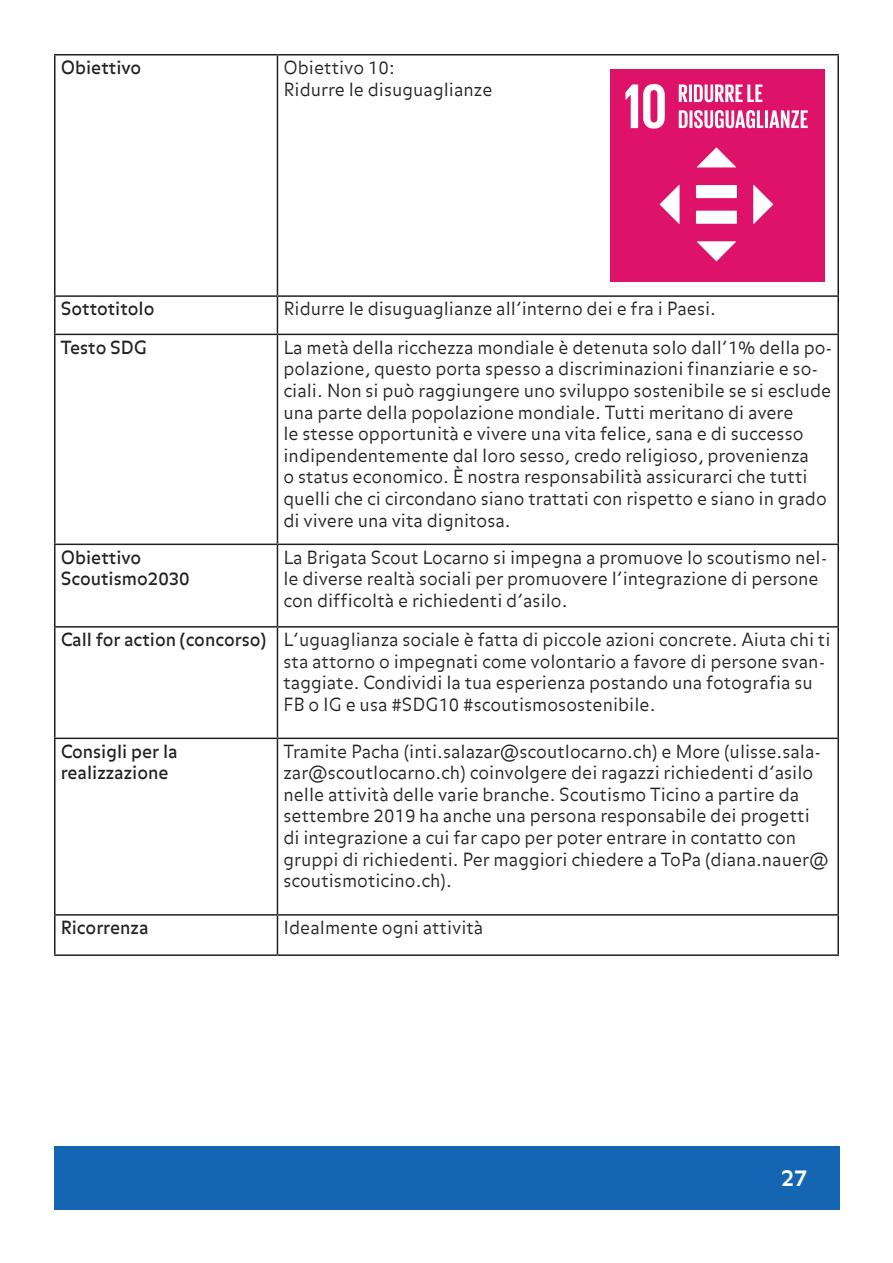
<style>
.page{position:relative;width:893px;height:1263px;background:#fff}
.page>*{position:absolute;margin:0;border:0;box-sizing:border-box;transform-origin:0 0}
.t1{font:700 22.5px "Balance";color:#fff}
.t2{font:300 18px/21.6px "Balance";color:#231f20}
.t3{font:18px/21.6px "Balance";color:#231f20}
.s1{font-weight:400}
</style>
<div class="page">
<div style="left:54px;top:1146px;width:785px;height:63px;background:#1465b2"></div>
<hr style="left:54px;top:54px;width:223px;height:2px;background:#231f20">
<hr style="left:54px;top:56px;width:2px;height:239px;background:#231f20">
<hr style="left:277px;top:54px;width:562px;height:2px;background:#231f20">
<hr style="left:277px;top:56px;width:1px;height:239px;background:#231f20">
<hr style="left:837px;top:56px;width:2px;height:239px;background:#231f20">
<hr style="left:54px;top:295px;width:223px;height:2px;background:#231f20">
<hr style="left:54px;top:297px;width:2px;height:37px;background:#231f20">
<hr style="left:277px;top:295px;width:562px;height:2px;background:#231f20">
<hr style="left:277px;top:297px;width:1px;height:37px;background:#231f20">
<hr style="left:837px;top:297px;width:2px;height:37px;background:#231f20">
<hr style="left:54px;top:334px;width:223px;height:1px;background:#231f20">
<hr style="left:54px;top:335px;width:2px;height:209px;background:#231f20">
<hr style="left:277px;top:334px;width:562px;height:1px;background:#231f20">
<hr style="left:277px;top:335px;width:1px;height:209px;background:#231f20">
<hr style="left:837px;top:335px;width:2px;height:209px;background:#231f20">
<hr style="left:54px;top:544px;width:223px;height:1px;background:#231f20">
<hr style="left:54px;top:545px;width:2px;height:81px;background:#231f20">
<hr style="left:277px;top:544px;width:562px;height:1px;background:#231f20">
<hr style="left:277px;top:545px;width:1px;height:81px;background:#231f20">
<hr style="left:837px;top:545px;width:2px;height:81px;background:#231f20">
<hr style="left:54px;top:626px;width:223px;height:2px;background:#231f20">
<hr style="left:54px;top:628px;width:2px;height:109px;background:#231f20">
<hr style="left:277px;top:626px;width:562px;height:2px;background:#231f20">
<hr style="left:277px;top:628px;width:1px;height:109px;background:#231f20">
<hr style="left:837px;top:628px;width:2px;height:109px;background:#231f20">
<hr style="left:54px;top:737px;width:223px;height:2px;background:#231f20">
<hr style="left:54px;top:739px;width:2px;height:175px;background:#231f20">
<hr style="left:277px;top:737px;width:562px;height:2px;background:#231f20">
<hr style="left:277px;top:739px;width:1px;height:175px;background:#231f20">
<hr style="left:837px;top:739px;width:2px;height:175px;background:#231f20">
<hr style="left:54px;top:914px;width:223px;height:2px;background:#231f20">
<hr style="left:54px;top:916px;width:2px;height:38px;background:#231f20">
<hr style="left:277px;top:914px;width:562px;height:2px;background:#231f20">
<hr style="left:277px;top:916px;width:1px;height:38px;background:#231f20">
<hr style="left:837px;top:916px;width:2px;height:38px;background:#231f20">
<hr style="left:54px;top:954px;width:223px;height:2px;background:#231f20">
<hr style="left:277px;top:954px;width:562px;height:2px;background:#231f20">
<img style="left:610px;top:69px;width:215px;height:213px">
<p class="t3" style="left:61px;top:58px;width:82px">Obiettivo</p>
<p class="t2" style="left:283px;top:58px;width:211px">Obiettivo 10:<br>Ridurre le disuguaglianze</p>
<p class="t3" style="left:61px;top:299px;width:95px">Sottotitolo</p>
<p class="t2" style="left:283px;top:299px;width:434px">Ridurre le disuguaglianze all’interno dei e fra i Paesi.</p>
<p class="t3" style="left:61px;top:337px;width:88px">Testo SDG</p>
<p class="t2" style="left:283px;top:338px;width:550px">La metà della ricchezza mondiale è detenuta solo dall’1% della po&shy;polazione, questo porta spesso a discriminazioni finanziarie e so&shy;ciali. Non si può raggiungere uno sviluppo sostenibile se si esclude una parte della popolazione mondiale. Tutti meritano di avere<br>le stesse opportunità e vivere una vita felice, sana e di successo indipendentemente dal loro sesso, credo religioso, provenienza<br>o status economico. È nostra responsabilità assicurarci che tutti quelli che ci circondano siano trattati con rispetto e siano in grado di vivere una vita dignitosa.</p>
<p class="t3" style="left:61px;top:547px;width:131px">Obiettivo<br>Scoutismo2030</p>
<p class="t2" style="left:283px;top:547px;width:545px">La Brigata Scout Locarno si impegna a promuove lo scoutismo nel&shy;le diverse realtà sociali per promuovere l’integrazione di persone con difficoltà e richiedenti d’asilo.</p>
<p class="t2" style="left:283px;top:630px;width:549px;text-indent:-223px"><span class="s1">Call for action (concorso)</span> L’uguaglianza sociale è fatta di piccole azioni concrete. Aiuta chi ti sta attorno o impegnati come volontario a favore di persone svan&shy;taggiate. Condividi la tua esperienza postando una fotografia su FB o IG e usa #SDG10 #scoutismosostenibile.</p>
<p class="t3" style="left:61px;top:741px;width:118px">Consigli per la realizzazione</p>
<p class="t2" style="left:283px;top:741px;width:547px">Tramite Pacha (inti.salazar@scoutlocarno.ch) e More (ulisse.sala&shy;zar@scoutlocarno.ch) coinvolgere dei ragazzi richiedenti d’asilo nelle attività delle varie branche. Scoutismo Ticino a partire da settembre 2019 ha anche una persona responsabile dei progetti di integrazione a cui far capo per poter entrare in contatto con gruppi di richiedenti. Per maggiori chiedere a ToPa (diana.nauer@ scoutismoticino.ch).</p>
<p class="t3" style="left:61px;top:918px;width:89px">Ricorrenza</p>
<p class="t2" style="left:283px;top:918px;width:201px">Idealmente ogni attività</p>
<p class="t1" style="left:781px;top:1165px;width:28px">27</p>
</div>
